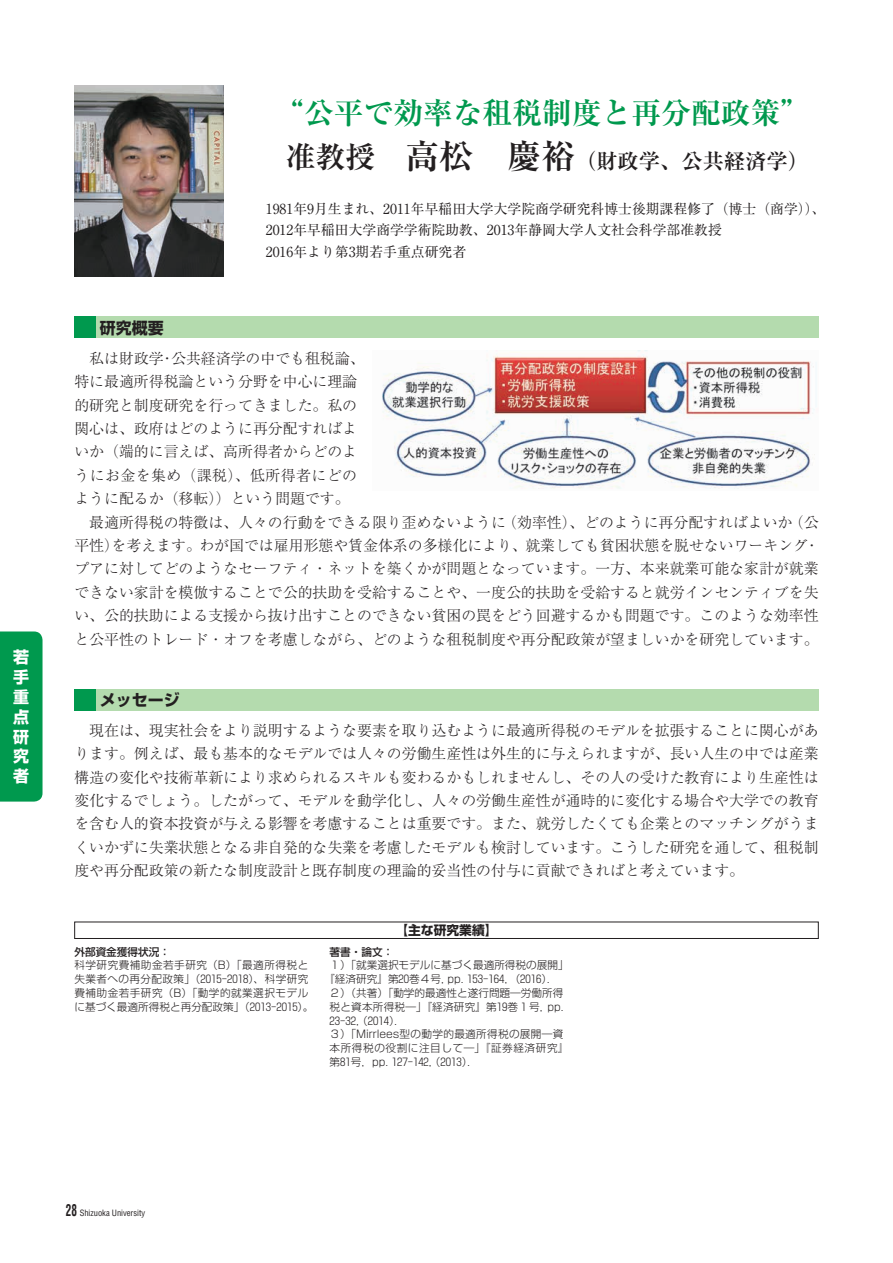
<style>
.page{position:relative;width:893px;height:1263px;background:#fff}
.page>*{position:absolute;margin:0;border:0;box-sizing:border-box;transform-origin:0 0}
.t1{font:700 29.7px "Ryumin Pro";color:#00994e}
.t2{font:700 21.3px "Ryumin Pro";color:#231f20}
.t3{font:700 15.9px "Shin Go Pro";color:#231f20}
.t4{font:700 15.9px/20px "Shin Go Pro";color:#fff;text-align:justify}
.t5{font:300 14.85px/23.4px "Ryumin Pro";color:#231f20;text-align:justify}
.t6{font:13.8px/21.3px "Ryumin Pro";color:#231f20}
.t7{font:700 12.75px "Shin Go Pro";color:#231f20}
.t8{font:300 10.65px/13.8px "Shin Go Pro";letter-spacing:.045em;color:#231f20}
.t9{font:300 10.65px "Shin Go Pro";letter-spacing:.02em;color:#231f20}
.t10{font:300 10.65px "Shin Go Pro";color:#231f20}
.t11{font:300 10.65px "Shin Go Pro";letter-spacing:.055em;color:#231f20}
.t12{font:500 10.65px "Shin Go Pro";color:#231f20}
.t13{font:condensed 8.55px "Helvetica";letter-spacing:-.005em;color:#231f20}
.s1{font-size:29.7px}
.s2{font-size:34.05px}
.s3{font-weight:700;font-size:15.9px}
</style>
<div class="page">
<img style="left:74px;top:85px;width:149px;height:191px">
<img style="left:382px;top:351px;width:433px;height:138px">
<div style="left:74px;top:922px;width:745px;height:17px;border:1px solid #231f20"></div>
<div style="left:0;top:631px;width:43px;height:170px;background:#00994e"></div>
<div style="left:74px;top:689px;width:745px;height:21px;background:#b4dbae"></div>
<div style="left:74px;top:317px;width:745px;height:21px;background:#b4dbae"></div>
<div style="left:74px;top:689px;width:22px;height:21px;background:#00994e"></div>
<div style="left:74px;top:317px;width:22px;height:21px;background:#00994e"></div>
<p class="t4" style="left:13px;top:645px;width:17px">若手重点研究者</p>
<h1 class="t1" style="left:274px;top:89px;width:537px">“公平で効率な租税制度と再分配政策”</h1>
<h2 class="t2" style="left:286px;top:144px;width:524px"><span class="s1">准教授　</span><span class="s2">高松　慶裕</span>（財政学、公共経済学）</h2>
<p class="t3" style="left:100px;top:315px;width:65px">研究概要</p>
<p class="t6" style="left:266px;top:197px;width:561px">1981年9月生まれ、2011年早稲田大学大学院商学研究科博士後期課程修了（博士（商学））、<br>2012年早稲田大学商学学術院助教、2013年静岡大学人文社会科学部准教授<br>2016年より第3期若手重点研究者</p>
<p class="t5" style="left:74px;top:345px;width:292px;text-align:left;text-indent:15px">私は財政学・公共経済学の中でも租税論、特に最適所得税論という分野を中心に理論的研究と制度研究を行ってきました。私の関心は、政府はどのように再分配すればよいか（端的に言えば、高所得者からどのようにお金を集め（課税）、低所得者にどのように配るか（移転））という問題です。</p>
<p class="t5" style="left:74px;top:509px;width:746px;text-indent:15px">最適所得税の特徴は、人々の行動をできる限り歪めないように（効率性）、どのように再分配すればよいか（公平性）を考えます。わが国では雇用形態や賃金体系の多様化により、就業しても貧困状態を脱せないワーキング・プアに対してどのようなセーフティ・ネットを築くかが問題となっています。一方、本来就業可能な家計が就業できない家計を模倣することで公的扶助を受給することや、一度公的扶助を受給すると就労インセンティブを失い、公的扶助による支援から抜け出すことのできない貧困の罠をどう回避するかも問題です。このような効率性と公平性のトレード・オフを考慮しながら、どのような租税制度や再分配政策が望ましいかを研究しています。</p>
<p class="t3" style="left:100px;top:687px;width:81px">メッセージ</p>
<p class="t5" style="left:74px;top:717px;width:746px;text-indent:15px">現在は、現実社会をより説明するような要素を取り込むように最適所得税のモデルを拡張することに関心があります。例えば、最も基本的なモデルでは人々の労働生産性は外生的に与えられますが、長い人生の中では産業構造の変化や技術革新により求められるスキルも変わるかもしれませんし、その人の受けた教育により生産性は変化するでしょう。したがって、モデルを動学化し、人々の労働生産性が通時的に変化する場合や大学での教育を含む人的資本投資が与える影響を考慮することは重要です。また、就労したくても企業とのマッチングがうまくいかずに失業状態となる非自発的な失業を考慮したモデルも検討しています。こうした研究を通して、租税制度や再分配政策の新たな制度設計と既存制度の理論的妥当性の付与に貢献できればと考えています。</p>
<p class="t12" style="left:74px;top:943px;width:97px">外部資金獲得状況：</p>
<p class="t8" style="left:74px;top:957px;width:241px">科学研究費補助金若手研究（B）「最適所得税と失業者への再分配政策」（2015-2018）、科学研究費補助金若手研究（B）「動学的就業選択モデルに基づく最適所得税と再分配政策」（2013-2015）。</p>
<p class="t7" style="left:395px;top:920px;width:104px">【主な研究業績】</p>
<p class="t12" style="left:330px;top:943px;width:65px">著書・論文：</p>
<p class="t10" style="left:330px;top:956px;width:241px">１）「就業選択モデルに基づく最適所得税の展開」</p>
<p class="t10" style="left:324px;top:970px;width:235px">『経済研究』第20巻４号, pp. 153-164，（2016）．</p>
<p class="t10" style="left:330px;top:984px;width:235px">２）（共著）「動学的最適性と遂行問題―労働所得</p>
<p class="t9" style="left:330px;top:998px;width:235px">税と資本所得税―」『経済研究』第19巻１号, pp.</p>
<p class="t9" style="left:330px;top:1012px;width:77px">23-32, （2014）．</p>
<p class="t9" style="left:330px;top:1026px;width:235px">３）「Mirrlees型の動学的最適所得税の展開―資</p>
<p class="t11" style="left:330px;top:1039px;width:241px">本所得税の役割に注目して―」『証券経済研究』</p>
<p class="t9" style="left:330px;top:1053px;width:150px">第81号，pp. 127-142, （2013）．</p>
<p class="t13" style="left:66px;top:1208px;width:81px"><span class="s3">28</span> Shizuoka University</p>
</div>
